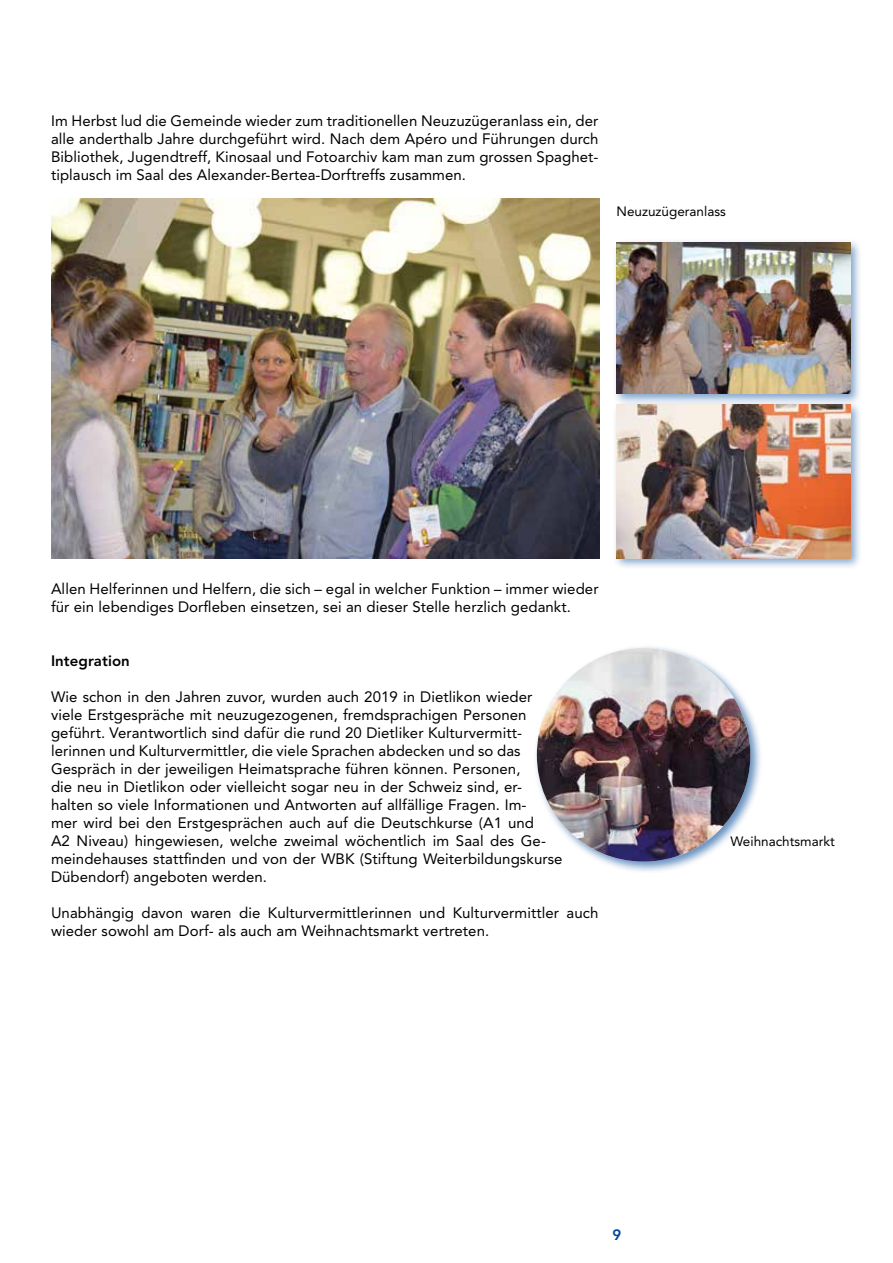
<style>
.page{position:relative;width:893px;height:1263px;background:#fff}
.page>*{position:absolute;margin:0;border:0;box-sizing:border-box;transform-origin:0 0}
.t1{font:15px/18px "Avenir";letter-spacing:.005em;color:#000}
.t2{font:800 15px "Avenir";letter-spacing:.005em;color:#000}
.t3{font:800 15px "Avenir";color:#004a99}
.t4{font:13.5px "Avenir";color:#000}
</style>
<div class="page">
<img style="left:51px;top:198px;width:549px;height:360px">
<div style="left:613px;top:400px;width:250px;height:171px;background:#004a99;opacity:.5"></div>
<img style="left:617px;top:406px;width:233px;height:152px">
<div style="left:613px;top:238px;width:250px;height:168px;background:#004a99;opacity:.5"></div>
<img style="left:617px;top:242px;width:233px;height:152px">
<div style="left:533px;top:644px;width:230px;height:230px;background:#004a99;opacity:.6"></div>
<img style="left:537px;top:648px;width:213px;height:214px;border-radius:107px">
<p class="t1" style="left:51px;top:112px;width:549px;text-align:justify">Im Herbst lud die Gemeinde wieder zum traditionellen Neuzuzügeranlass ein, der alle anderthalb Jahre durchgeführt wird. Nach dem Apéro und Führungen durch Bibliothek, Jugendtreff, Kinosaal und Fotoarchiv kam man zum grossen Spaghet&shy;tiplausch im Saal des Alexander-Bertea-Dorftreffs zusammen.</p>
<p class="t4" style="left:617px;top:203px;width:111px">Neuzuzügeranlass</p>
<p class="t1" style="left:51px;top:580px;width:549px">Allen Helferinnen und Helfern, die sich – egal in welcher Funktion – immer wieder für ein lebendiges Dorfleben einsetzen, sei an dieser Stelle herzlich gedankt.</p>
<p class="t2" style="left:51px;top:652px;width:80px">Integration</p>
<p class="t1" style="left:51px;top:688px;width:513px">Wie schon in den Jahren zuvor, wurden auch 2019 in Dietlikon wieder viele Erstgespräche mit neuzugezogenen, fremdsprachigen Personen geführt. Verantwortlich sind dafür die rund 20 Dietliker Kulturvermitt&shy;lerinnen und Kulturvermittler, die viele Sprachen abdecken und so das Gespräch in der jeweiligen Heimatsprache führen können. Personen,<br>die neu in Dietlikon oder vielleicht sogar neu in der Schweiz sind, er&shy;halten so viele Informationen und Antworten auf allfällige Fragen. Im-<br>mer wird bei den Erstgesprächen auch auf die Deutschkurse (A1 und<br>A2 Niveau) hingewiesen, welche zweimal wöchentlich im Saal des Ge&shy;meindehauses stattfinden und von der WBK (Stiftung Weiterbildungskurse Dübendorf) angeboten werden.</p>
<p class="t1" style="left:51px;top:904px;width:549px">Unabhängig davon waren die Kulturvermittlerinnen und Kulturvermittler auch wieder sowohl am Dorf- als auch am Weihnachtsmarkt vertreten.</p>
<p class="t4" style="left:731px;top:833px;width:106px">Weihnachtsmarkt</p>
<p class="t3" style="left:612px;top:1226px;width:10px">9</p>
</div>
